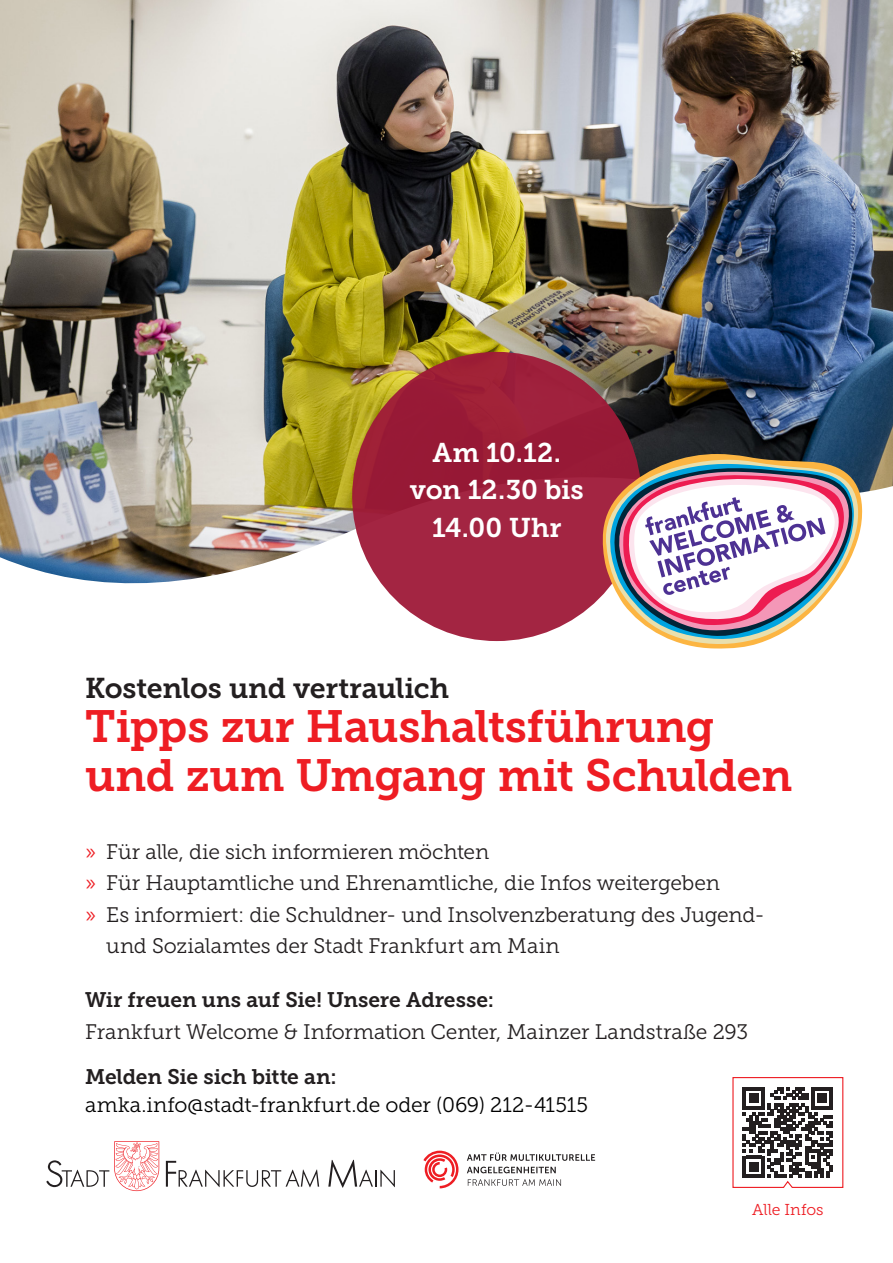
<style>
.page{position:relative;width:893px;height:1263px;background:#fff}
.page>*{position:absolute;margin:0;border:0;box-sizing:border-box;transform-origin:0 0}
.t1{font:45px/49.5px "Museo Slab 700";letter-spacing:-.01em;color:#ee1d23}
.t2{font:28.5px "Museo Slab 700";letter-spacing:-.01em;color:#231f20}
.t3{font:27px "Museo Slab 700";color:#fff}
.Plakat_Fließtext_300{font:21px/31.5px "Museo Slab 300";letter-spacing:-.005em;color:#231f20}
.Plakat_Fließtext_300-2{font:21px "Museo Slab 700";letter-spacing:-.01em;color:#231f20}
.Plakat_Fließtext_300-3{font:21px "Museo Slab 300";letter-spacing:.005em;color:#000}
.t4{font:15.75px "Museo Slab 300";color:#ee1d23}
.s1{color:#ee1d23}
</style>
<div class="page">
<img style="left:0;top:0;width:893px;height:585px">
<svg style="left:468px;top:1179px;width:93px;height:7px"></svg>
<svg style="left:467px;top:1152px;width:128px;height:21px"></svg>
<svg style="left:423px;top:1151px;width:35px;height:37px"></svg>
<svg style="left:166px;top:1161px;width:153px;height:26px"></svg>
<svg style="left:328px;top:1160px;width:67px;height:27px"></svg>
<svg style="left:46px;top:1141px;width:113px;height:50px"></svg>
<div style="left:352px;top:352px;width:289px;height:289px;background:linear-gradient(to right,#a0223c,#9d1f3c);border-radius:50%"></div>
<svg style="left:732px;top:1077px;width:112px;height:111px"></svg>
<svg style="left:603px;top:454px;width:259px;height:131px"></svg>
<svg style="left:603px;top:458px;width:256px;height:190px"></svg>
<svg style="left:603px;top:463px;width:257px;height:178px"></svg>
<p class="t3" style="left:433px;top:437px;width:130px">Am 10.12.</p>
<p class="t3" style="left:410px;top:474px;width:176px">von 12.30 bis</p>
<p class="t3" style="left:432px;top:512px;width:131px">14.00 Uhr</p>
<p class="t2" style="left:85px;top:672px;width:366px">Kostenlos und vertraulich</p>
<p class="t1" style="left:85px;top:702px;width:709px">Tipps zur Haushaltsführung und zum Umgang mit Schulden</p>
<p class="Plakat_Fließtext_300" style="left:85px;top:836px;width:406px"><span class="s1">»</span> Für alle, die sich informieren möchten</p>
<p class="Plakat_Fließtext_300" style="left:85px;top:867px;width:636px"><span class="s1">»</span> Für Hauptamtliche und Ehrenamtliche, die Infos weitergeben</p>
<p class="Plakat_Fließtext_300" style="left:106px;top:899px;width:660px;text-indent:-21px"><span class="s1">»</span> Es informiert: die Schuldner- und Insolvenzberatung des Jugend&shy;und Sozialamtes der Stadt Frankfurt am Main</p>
<p class="Plakat_Fließtext_300-2" style="left:85px;top:988px;width:411px">Wir freuen uns auf Sie! Unsere Adresse:</p>
<p class="Plakat_Fließtext_300" style="left:85px;top:1016px;width:665px">Frankfurt Welcome &amp; Information Center, Mainzer Landstraße 293</p>
<p class="Plakat_Fließtext_300-2" style="left:85px;top:1065px;width:253px">Melden Sie sich bitte an:</p>
<p class="Plakat_Fließtext_300-3" style="left:85px;top:1093px;width:505px">amka.info@stadt-frankfurt.de oder (069) 212-41515</p>
<p class="t4" style="left:752px;top:1201px;width:73px">Alle Infos</p>
</div>
